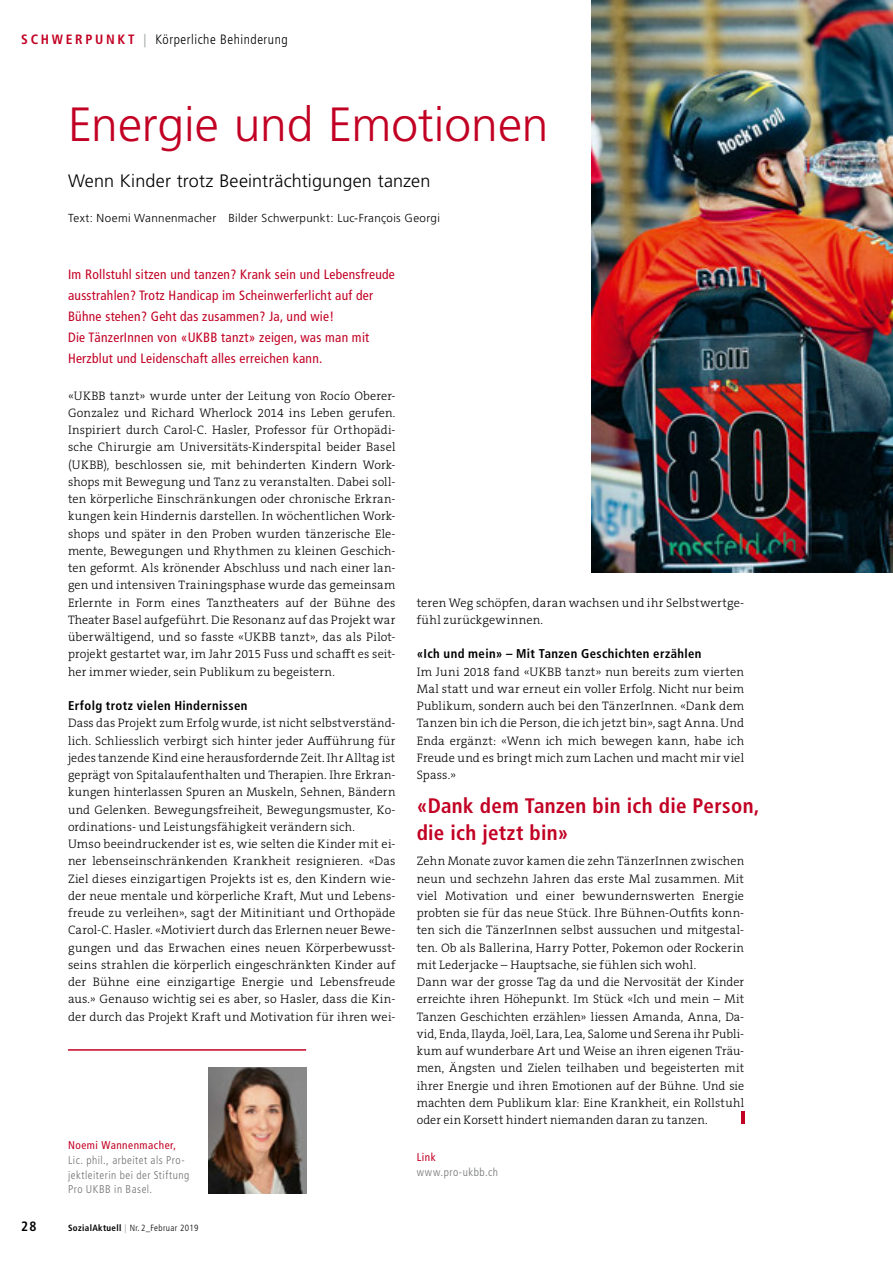
<style>
.page{position:relative;width:893px;height:1263px;background:#fff}
.page>*{position:absolute;margin:0;border:0;box-sizing:border-box;transform-origin:0 0}
.t1{font:300 48px "Frutiger";color:#c20023}
.t2{font:700 condensed 21px/27px "Frutiger";letter-spacing:.015em;color:#c20023}
.t3{font:300 18px "Frutiger";letter-spacing:.01em;color:#000}
.t4{font:condensed 13.5px/21px "Frutiger";letter-spacing:.02em;color:#c20023}
.t5{font:300 condensed 13.5px "Frutiger";letter-spacing:.04em;color:#000}
.t6{font:700 condensed 13.5px "Frutiger";color:#000}
.t7{font:700 condensed 12.75px "Frutiger";letter-spacing:.03em;color:#000}
.t8{font:300 12.3px/17.2px "The Serif B W3";letter-spacing:.01em;color:#000}
.t9{font:300 11.7px "Frutiger";letter-spacing:.03em;color:#000}
.t10{font:300 condensed 11.25px/14.7px "Frutiger";letter-spacing:.045em;color:#6f7070}
.t11{font:condensed 11.25px "Frutiger";letter-spacing:.045em;color:#c20023}
.t12{font:300 condensed 9px "Frutiger";letter-spacing:.04em;color:#000}
.s1{font-weight:700;color:#c20023}
.s2{font-weight:700;color:#b1b4b4}
.s3{font-weight:700}
</style>
<div class="page">
<hr style="left:68px;top:1049px;width:238px;height:2px;background:#c20023">
<img style="left:208px;top:1067px;width:98px;height:126px">
<img style="left:591px;top:0;width:302px;height:572px">
<svg style="left:741px;top:1111px;width:3px;height:13px"></svg>
<p class="t5" style="left:21px;top:32px;width:268px"><span class="s1">S C H W E R P U N K T</span> <span class="s2">|</span> Körperliche Behinderung</p>
<h1 class="t1" style="left:68px;top:97px;width:482px">Energie und Emotionen</h1>
<h3 class="t3" style="left:68px;top:171px;width:364px">Wenn Kinder trotz Beeinträchtigungen tanzen</h3>
<p class="t9" style="left:68px;top:211px;width:373px">Text: Noemi Wannenmacher Bilder Schwerpunkt: Luc-François Georgi</p>
<p class="t4" style="left:68px;top:264px;width:328px">Im Rollstuhl sitzen und tanzen? Krank sein und Lebensfreude ausstrahlen? Trotz Handicap im Scheinwerferlicht auf der Bühne stehen? Geht das zusammen? Ja, und wie!<br>Die TänzerInnen von «UKBB tanzt» zeigen, was man mit Herzblut und Leidenschaft alles erreichen kann.</p>
<p class="t8" style="left:68px;top:387px;width:329px;text-align:justify">«UKBB tanzt» wurde unter der Leitung von Rocío Oberer-Gonzalez und Richard Wherlock 2014 ins Leben gerufen.<br>Inspiriert durch Carol-C. Hasler, Professor für Orthopädi&shy;sche Chirurgie am Universitäts-Kinderspital beider Basel (UKBB), beschlossen sie, mit behinderten Kindern Work&shy;shops mit Bewegung und Tanz zu veranstalten. Dabei soll&shy;ten körperliche Einschränkungen oder chronische Erkran&shy;kungen kein Hindernis darstellen. In wöchentlichen Work&shy;shops und später in den Proben wurden tänzerische Ele&shy;mente, Bewegungen und Rhythmen zu kleinen Geschich&shy;ten geformt. Als krönender Abschluss und nach einer lan&shy;gen und intensiven Trainingsphase wurde das gemeinsam Erlernte in Form eines Tanztheaters auf der Bühne des Theater Basel aufgeführt. Die Resonanz auf das Projekt war überwältigend, und so fasste «UKBB tanzt», das als Pilot&shy;projekt gestartet war, im Jahr 2015 Fuss und schafft es seit&shy;her immer wieder, sein Publikum zu begeistern.</p>
<p class="t7" style="left:68px;top:698px;width:181px">Erfolg trotz vielen Hindernissen</p>
<p class="t8" style="left:68px;top:715px;width:329px">Dass das Projekt zum Erfolg wurde, ist nicht selbstverständ&shy;lich. Schliesslich verbirgt sich hinter jeder Aufführung für jedes tanzende Kind eine herausfordernde Zeit. Ihr Alltag ist geprägt von Spitalaufenthalten und Therapien. Ihre Erkran&shy;kungen hinterlassen Spuren an Muskeln, Sehnen, Bändern und Gelenken. Bewegungsfreiheit, Bewegungsmuster, Ko&shy;ordinations- und Leistungsfähigkeit verändern sich.<br>Umso beeindruckender ist es, wie selten die Kinder mit ei&shy;ner lebenseinschränkenden Krankheit resignieren. «Das Ziel dieses einzigartigen Projekts ist es, den Kindern wie&shy;der neue mentale und körperliche Kraft, Mut und Lebens&shy;freude zu verleihen», sagt der Mitinitiant und Orthopäde Carol-C. Hasler. «Motiviert durch das Erlernen neuer Bewe&shy;gungen und das Erwachen eines neuen Körperbewusst&shy;seins strahlen die körperlich eingeschränkten Kinder auf der Bühne eine einzigartige Energie und Lebensfreude aus.» Genauso wichtig sei es aber, so Hasler, dass die Kin&shy;der durch das Projekt Kraft und Motivation für ihren wei-</p>
<p class="t11" style="left:68px;top:1139px;width:110px">Noemi Wannenmacher,</p>
<p class="t10" style="left:68px;top:1153px;width:123px">Lic. phil., arbeitet als Pro&shy;jektleiterin bei der Stiftung<br>Pro UKBB in Basel.</p>
<p class="t6" style="left:21px;top:1218px;width:17px">28</p>
<p class="t12" style="left:68px;top:1222px;width:132px"><span class="s3">SozialAktuell</span> <span class="s2">|</span> Nr. 2_Februar 2019</p>
<p class="t8" style="left:417px;top:594px;width:329px">teren Weg schöpfen, daran wachsen und ihr Selbstwertge&shy;fühl zurückgewinnen.</p>
<p class="t7" style="left:417px;top:646px;width:286px">«Ich und mein» – Mit Tanzen Geschichten erzählen</p>
<p class="t8" style="left:417px;top:663px;width:329px;text-align:justify">Im Juni 2018 fand «UKBB tanzt» nun bereits zum vierten Mal statt und war erneut ein voller Erfolg. Nicht nur beim Publikum, sondern auch bei den TänzerInnen. «Dank dem Tanzen bin ich die Person, die ich jetzt bin», sagt Anna. Und Enda ergänzt: «Wenn ich mich bewegen kann, habe ich Freude und es bringt mich zum Lachen und macht mir viel Spass.»</p>
<h2 class="t2" style="left:417px;top:792px;width:344px">«Dank dem Tanzen bin ich die Person, die ich jetzt bin»</h2>
<p class="t8" style="left:417px;top:853px;width:329px">Zehn Monate zuvor kamen die zehn TänzerInnen zwischen neun und sechzehn Jahren das erste Mal zusammen. Mit viel Motivation und einer bewundernswerten Energie probten sie für das neue Stück. Ihre Bühnen-Outfits konn&shy;ten sich die TänzerInnen selbst aussuchen und mitgestal&shy;ten. Ob als Ballerina, Harry Potter, Pokemon oder Rockerin mit Lederjacke – Hauptsache, sie fühlen sich wohl.<br>Dann war der grosse Tag da und die Nervosität der Kinder erreichte ihren Höhepunkt. Im Stück «Ich und mein – Mit Tanzen Geschichten erzählen» liessen Amanda, Anna, Da&shy;vid, Enda, Ilayda, Joël, Lara, Lea, Salome und Serena ihr Publi&shy;kum auf wunderbare Art und Weise an ihren eigenen Träu&shy;men, Ängsten und Zielen teilhaben und begeisterten mit ihrer Energie und ihren Emotionen auf der Bühne. Und sie machten dem Publikum klar: Eine Krankheit, ein Rollstuhl oder ein Korsett hindert niemanden daran zu tanzen.</p>
<p class="t11" style="left:417px;top:1150px;width:20px">Link</p>
<p class="t10" style="left:417px;top:1164px;width:83px">www.pro-ukbb.ch</p>
</div>
